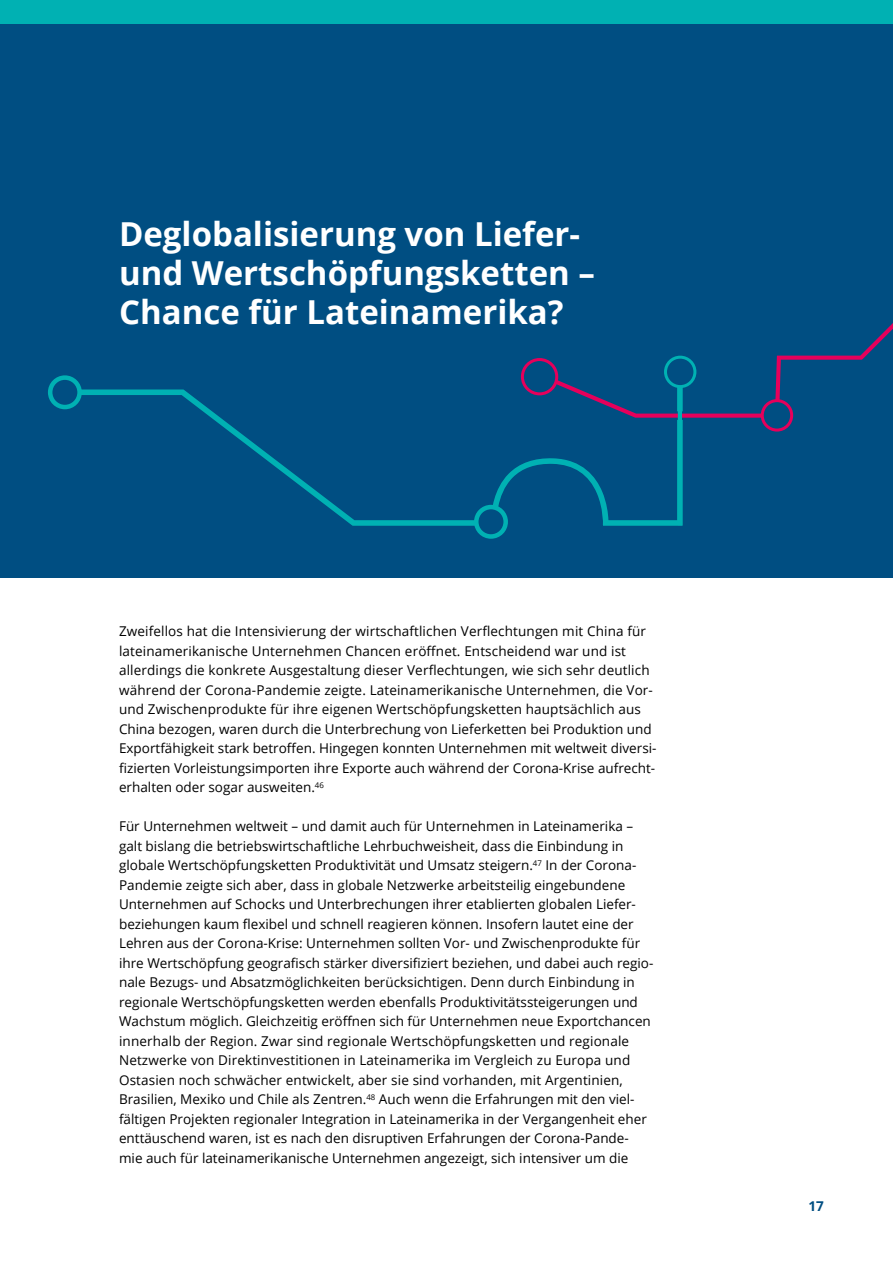
<style>
.page{position:relative;width:893px;height:1263px;background:#fff}
.page>*{position:absolute;margin:0;border:0;box-sizing:border-box;transform-origin:0 0}
.t1{font:700 33px/39px "Open Sans";color:#fff}
.t2{font:13.5px/19.5px "Open Sans";color:#000}
.t3{font:700 13.5px "Open Sans";color:#004e82}
</style>
<div class="page">
<div style="left:0;top:0;width:893px;height:578px;background:#004e82"></div>
<div style="left:0;top:0;width:893px;height:23px;background:#00b1b3"></div>
<svg style="left:64px;top:376px;width:619px;height:151px"></svg>
<svg style="left:51px;top:378px;width:29px;height:29px"></svg>
<svg style="left:529px;top:323px;width:364px;height:98px"></svg>
<hr style="left:678px;top:388px;width:4px;height:137px;background:#00b1b3">
<div style="left:48px;top:375px;width:34px;height:34px;border:4px solid #00b1b3;border-radius:50%"></div>
<svg style="left:476px;top:507px;width:30px;height:29px"></svg>
<div style="left:474px;top:505px;width:34px;height:34px;border:4px solid #00b1b3;border-radius:50%"></div>
<div style="left:665px;top:357px;width:30px;height:30px;background:#004e82;border-radius:50%"></div>
<div style="left:664px;top:356px;width:32px;height:32px;border:3px solid #00b1b3;border-radius:50%"></div>
<div style="left:762px;top:401px;width:30px;height:29px;background:#004e82;border-radius:50%"></div>
<div style="left:761px;top:399px;width:32px;height:33px;border:3px solid #e6005b;border-radius:50%"></div>
<div style="left:522px;top:359px;width:35px;height:35px;background:#004e82;border-radius:50%"></div>
<div style="left:521px;top:358px;width:37px;height:37px;border:3px solid #e6005b;border-radius:50%"></div>
<h1 class="t1" style="left:119px;top:214px;width:477px">Deglobalisierung von Liefer&shy;und Wertschöpfungsketten –<br>Chance für Lateinamerika?</h1>
<p class="t2" style="left:119px;top:621px;width:539px">Zweifellos hat die Intensivierung der wirtschaftlichen Verflechtungen mit China für lateinamerikanische Unternehmen Chancen eröffnet. Entscheidend war und ist allerdings die konkrete Ausgestaltung dieser Verflechtungen, wie sich sehr deutlich während der Corona-Pandemie zeigte. Lateinamerikanische Unternehmen, die Vor&shy;und Zwischenprodukte für ihre eigenen Wertschöpfungsketten hauptsächlich aus China bezogen, waren durch die Unterbrechung von Lieferketten bei Produktion und Exportfähigkeit stark betroffen. Hingegen konnten Unternehmen mit weltweit diversi&shy;fizierten Vorleistungsimporten ihre Exporte auch während der Corona-Krise aufrecht&shy;erhalten oder sogar ausweiten.<sup>46</sup></p>
<p class="t2" style="left:119px;top:816px;width:536px">Für Unternehmen weltweit – und damit auch für Unternehmen in Lateinamerika – galt bislang die betriebswirtschaftliche Lehrbuchweisheit, dass die Einbindung in globale Wertschöpfungsketten Produktivität und Umsatz steigern.<sup>47</sup> In der Corona-Pandemie zeigte sich aber, dass in globale Netzwerke arbeitsteilig eingebundene Unternehmen auf Schocks und Unterbrechungen ihrer etablierten globalen Liefer&shy;beziehungen kaum flexibel und schnell reagieren können. Insofern lautet eine der Lehren aus der Corona-Krise: Unternehmen sollten Vor- und Zwischenprodukte für ihre Wertschöpfung geografisch stärker diversifiziert beziehen, und dabei auch regio&shy;nale Bezugs- und Absatzmöglichkeiten berücksichtigen. Denn durch Einbindung in regionale Wertschöpfungsketten werden ebenfalls Produktivitätssteigerungen und Wachstum möglich. Gleichzeitig eröffnen sich für Unternehmen neue Exportchancen innerhalb der Region. Zwar sind regionale Wertschöpfungsketten und regionale Netzwerke von Direktinvestitionen in Lateinamerika im Vergleich zu Europa und Ostasien noch schwächer entwickelt, aber sie sind vorhanden, mit Argentinien, Brasilien, Mexiko und Chile als Zentren.<sup>48</sup> Auch wenn die Erfahrungen mit den viel&shy;fältigen Projekten regionaler Integration in Lateinamerika in der Vergangenheit eher enttäuschend waren, ist es nach den disruptiven Erfahrungen der Corona-Pande&shy;mie auch für lateinamerikanische Unternehmen angezeigt, sich intensiver um die</p>
<p class="t3" style="left:808px;top:1196px;width:17px">17</p>
</div>
